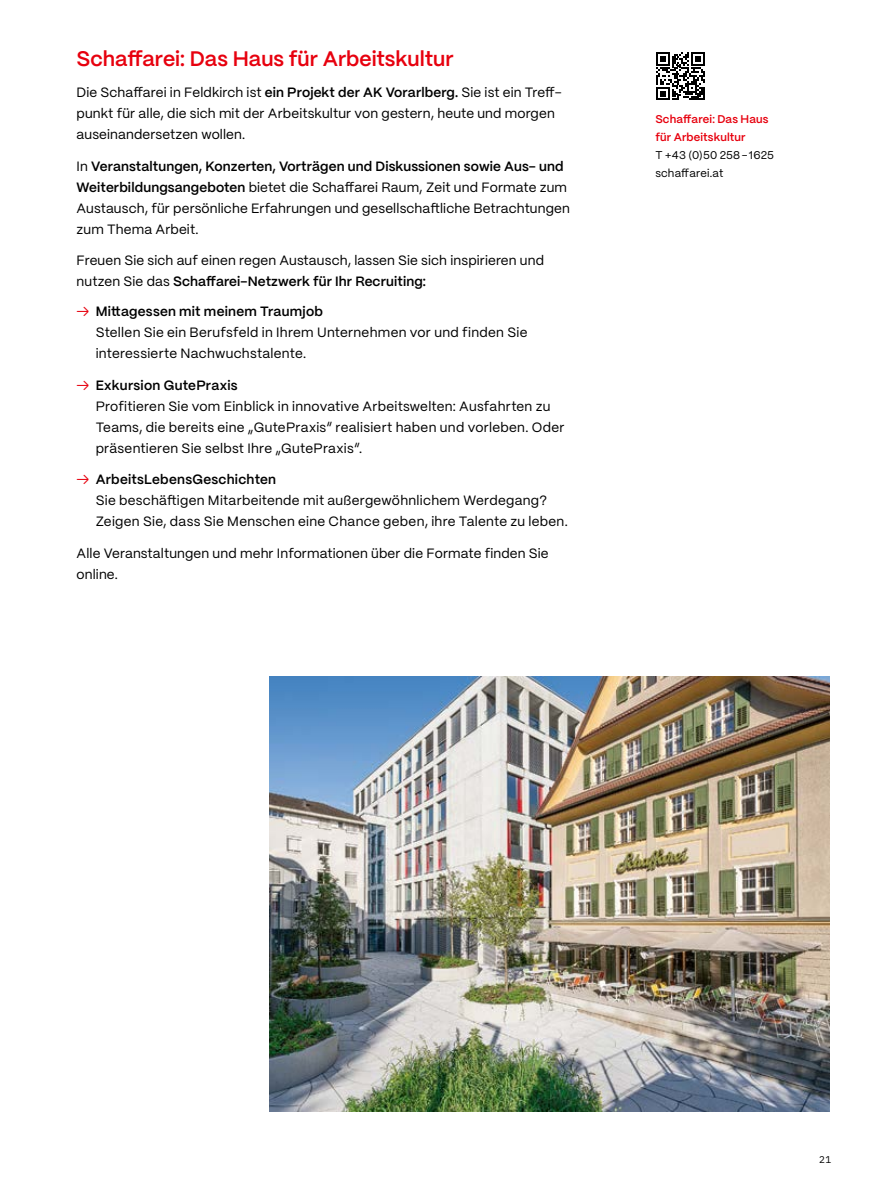
<style>
.page{position:relative;width:893px;height:1191px;background:#fff}
.page>*{position:absolute;margin:0;border:0;box-sizing:border-box;transform-origin:0 0}
.t1{font:600 21px "PP Mori";color:#e7000e}
.t2{font:13.5px/21px "PP Mori";letter-spacing:.01em;color:#000}
.t3{font:600 11.25px/18px "PP Mori";letter-spacing:.015em;color:#e7000e}
.t4{font:11.25px/18px "PP Mori";letter-spacing:.02em;color:#000}
.t5{font:9.75px "IBM Plex Mono";color:#000}
.s1{font-weight:600}
.s2{color:#e7000e}
</style>
<div class="page">
<img style="left:269px;top:676px;width:560px;height:435px">
<svg style="left:656px;top:52px;width:48px;height:48px"></svg>
<h1 class="t1" style="left:77px;top:40px;width:378px">Schaffarei: Das Haus für Arbeitskultur</h1>
<p class="t2" style="left:77px;top:81px;width:487px">Die Schaffarei in Feldkirch ist <span class="s1">ein Projekt der AK Vorarlberg.</span> Sie ist ein Treff&shy;punkt für alle, die sich mit der Arbeitskultur von gestern, heute und morgen auseinander setzen wollen.</p>
<p class="t2" style="left:77px;top:155px;width:495px">In <span class="s1">Veranstaltungen, Konzerten, Vorträgen und Diskussionen sowie Aus- und Weiterbildungsangeboten</span> bietet die Schaffarei Raum, Zeit und Formate zum Austausch, für persönliche Erfahrungen und gesellschaftliche Betrachtungen zum Thema Arbeit.</p>
<p class="t2" style="left:77px;top:249px;width:469px">Freuen Sie sich auf einen regen Austausch, lassen Sie sich inspirieren und nutzen Sie das <span class="s1">Schaffarei-Netzwerk für Ihr Recruiting:</span></p>
<p class="t2" style="left:96px;top:300px;width:433px;text-indent:-19px"><span class="s2">→</span> <span class="s1">Mittagessen mit meinem Traumjob<br></span>Stellen Sie ein Berufsfeld in Ihrem Unternehmen vor und finden Sie interessierte Nachwuchstalente.</p>
<p class="t2" style="left:96px;top:374px;width:470px;text-indent:-19px"><span class="s2">→</span> <span class="s1">Exkursion GutePraxis<br></span>Profitieren Sie vom Einblick in innovative Arbeitswelten: Ausfahrten zu Teams, die bereits eine „GutePraxis“ realisiert haben und vorleben. Oder präsentieren Sie selbst Ihre „GutePraxis“.</p>
<p class="t2" style="left:96px;top:468px;width:474px;text-indent:-19px"><span class="s2">→</span> <span class="s1">ArbeitsLebensGeschichten<br></span>Sie beschäftigen Mitarbeitende mit außergewöhnlichem Werdegang?<br>Zeigen Sie, dass Sie Menschen eine Chance geben, ihre Talente zu leben.</p>
<p class="t2" style="left:77px;top:542px;width:474px">Alle Veranstaltungen und mehr Informationen über die Formate finden Sie online.</p>
<p class="t3" style="left:655px;top:109px;width:115px">Schaffarei: Das Haus für Arbeitskultur</p>
<p class="t4" style="left:655px;top:145px;width:120px">T +43 (0)50 258-1625 schaffarei.at</p>
<p class="t5" style="left:819px;top:1152px;width:14px">21</p>
</div>
